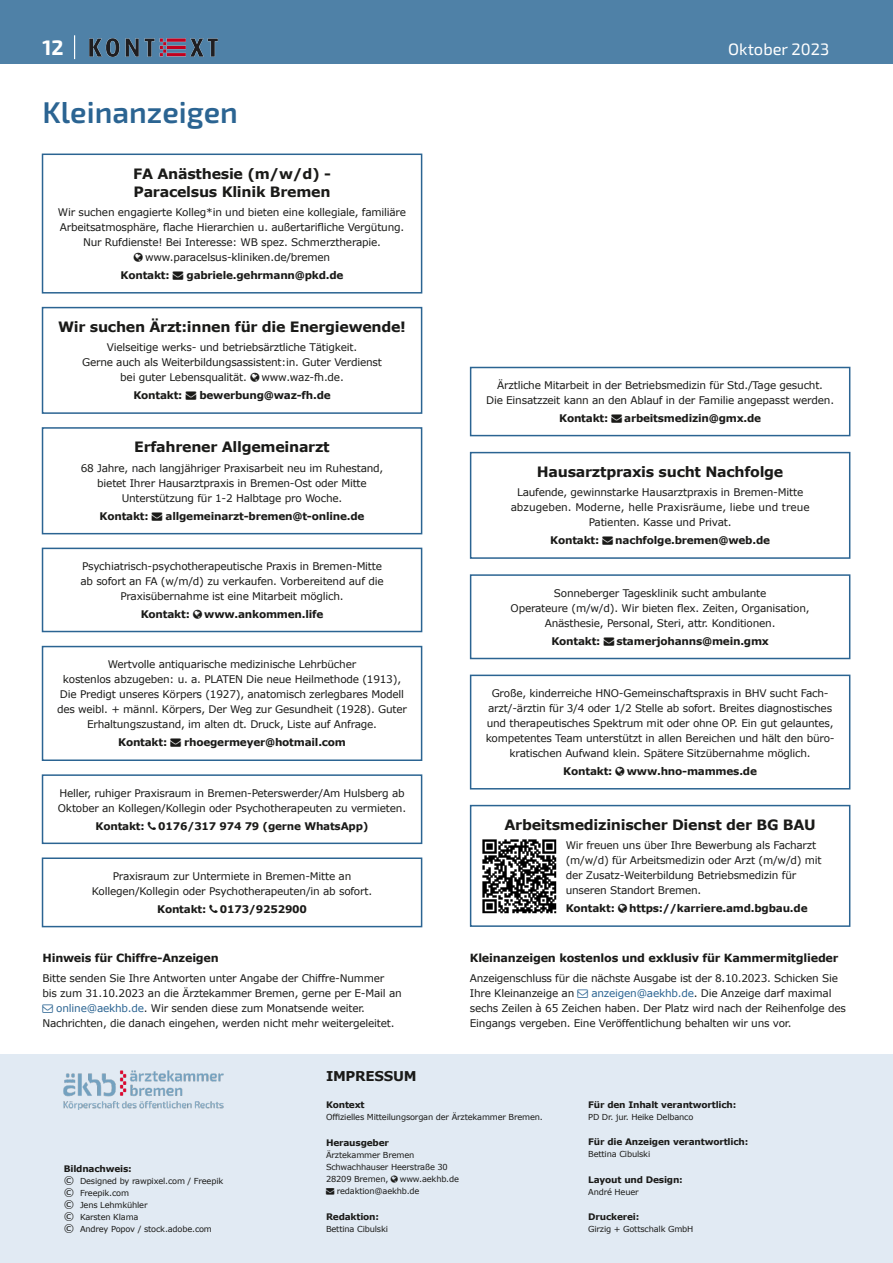
<style>
.page{position:relative;width:893px;height:1263px;background:#fff}
.page>*{position:absolute;margin:0;border:0;box-sizing:border-box;transform-origin:0 0}
.t1{font:600 30px "Exo 2";color:#2b6492}
.t2{font:700 21px "Exo 2";color:#fff}
.t3{font:16.5px "Exo 2";color:#fff}
.t4{font:700 14.25px/18px "Verdana";letter-spacing:-.02em;color:#1a1a18}
.t5{font:700 13.5px "Verdana";letter-spacing:-.02em;color:#1a1a18}
.t6{font:700 11.25px "Verdana";letter-spacing:-.02em;color:#1a1a18}
.t7{font:10.5px/15px "Verdana";letter-spacing:-.02em;color:#1a1a18;text-align:center}
.t8{font:700 10.5px/18px "Verdana";letter-spacing:-.02em;color:#1a1a18}
.t9{font:700 9px "Verdana";letter-spacing:-.02em;color:#1a1a18}
.t10{font:8.25px/12px "Verdana";letter-spacing:-.02em;color:#1a1a18}
.s1{font-weight:400}
.s2{color:#2b6492}
.s3{font-size:10.5px}
</style>
<div class="page">
<div style="left:0;top:1054px;width:893px;height:209px;background:#e1eaf3"></div>
<div style="left:0;top:0;width:893px;height:64px;background:#4f81a7"></div>
<img style="left:89px;top:38px;width:128px;height:18px">
<svg style="left:74px;top:35px;width:1px;height:24px"></svg>
<img style="left:64px;top:1071px;width:159px;height:38px">
<div style="left:470px;top:367px;width:380px;height:69px;border:2px solid #2b6492"></div>
<div style="left:470px;top:574px;width:380px;height:85px;border:2px solid #2b6492"></div>
<div style="left:470px;top:675px;width:380px;height:114px;border:2px solid #2b6492"></div>
<div style="left:470px;top:452px;width:380px;height:107px;border:2px solid #2b6492"></div>
<div style="left:42px;top:857px;width:380px;height:70px;border:2px solid #2b6492"></div>
<div style="left:42px;top:774px;width:380px;height:70px;border:2px solid #2b6492"></div>
<div style="left:42px;top:646px;width:380px;height:115px;border:2px solid #2b6492"></div>
<div style="left:42px;top:548px;width:380px;height:84px;border:2px solid #2b6492"></div>
<div style="left:42px;top:427px;width:380px;height:107px;border:2px solid #2b6492"></div>
<div style="left:42px;top:307px;width:380px;height:107px;border:2px solid #2b6492"></div>
<div style="left:42px;top:154px;width:380px;height:140px;border:2px solid #2b6492"></div>
<div style="left:470px;top:805px;width:380px;height:122px;border:2px solid #2b6492"></div>
<img style="left:482px;top:839px;width:75px;height:75px">
<h2 class="t2" style="left:43px;top:41px;width:23px">12</h2>
<h3 class="t3" style="left:728px;top:44px;width:102px">Oktober 2023</h3>
<h1 class="t1" style="left:43px;top:102px;width:197px">Kleinanzeigen</h1>
<h3 class="t4" style="left:133px;top:166px;width:199px">FA Anästhesie (m/w/d) -<br>Paracelsus Klinik Bremen</h3>
<p class="t7" style="left:58px;top:206px;width:350px">Wir suchen engagierte Kolleg*in und bieten eine kollegiale, familiäre</p>
<p class="t7" style="left:60px;top:221px;width:346px">Arbeitsatmosphäre, flache Hierarchien u. außertarifliche Vergütung.</p>
<p class="t7" style="left:83px;top:236px;width:300px">Nur Rufdienste! Bei Interesse: WB spez. Schmerztherapie.</p>
<p class="t7" style="left:145px;top:251px;width:187px">www.paracelsus-kliniken.de/bremen</p>
<p class="t8" style="left:121px;top:267px;width:225px">Kontakt: ✉ gabriele.gehrmann@pkd.de</p>
<h3 class="t4" style="left:58px;top:319px;width:349px">Wir suchen Ärzt:innen für die Energiewende!</h3>
<p class="t7" style="left:107px;top:341px;width:252px">Vielseitige werks- und betriebsärztliche Tätigkeit.</p>
<p class="t7" style="left:82px;top:356px;width:301px">Gerne auch als Weiterbildungsassistent:in. Guter Verdienst</p>
<p class="t7" style="left:120px;top:371px;width:128px">bei guter Lebensqualität.</p>
<p class="t8" style="left:133px;top:369px;width:212px;text-indent:128px"><span class="s1">www.waz-fh.de.<br></span>Kontakt: ✉ bewerbung@waz-fh.de</p>
<h3 class="t4" style="left:134px;top:439px;width:197px">Erfahrener Allgemeinarzt</h3>
<p class="t7" style="left:81px;top:461px;width:304px">68 Jahre, nach langjähriger Praxisarbeit neu im Ruhestand, bietet Ihrer Hausarztpraxis in Bremen-Ost oder Mitte<br>Unterstützung für 1-2 Halbtage pro Woche.</p>
<p class="t8" style="left:100px;top:508px;width:266px">Kontakt: ✉ allgemeinarzt-bremen@t-online.de</p>
<p class="t7" style="left:80px;top:559px;width:305px">Psychiatrisch-psychotherapeutische Praxis in Bremen-Mitte ab sofort an FA (w/m/d) zu verkaufen. Vorbereitend auf die<br>Praxisübernahme ist eine Mitarbeit möglich.</p>
<p class="t8" style="left:141px;top:606px;width:51px">Kontakt:</p>
<p class="t8" style="left:204px;top:606px;width:121px">www.ankommen.life</p>
<p class="t7" style="left:57px;top:658px;width:351px">Wertvolle antiquarische medizinische Lehrbücher<br>kostenlos abzugeben: u. a. PLATEN Die neue Heilmethode (1913), Die Predigt unseres Körpers (1927), anatomisch zerlegbares Modell des weibl. + männl. Körpers, Der Weg zur Gesundheit (1928). Guter Erhaltungszustand, im alten dt. Druck, Liste auf Anfrage.</p>
<p class="t8" style="left:118px;top:734px;width:229px">Kontakt: ✉ rhoegermeyer@hotmail.com</p>
<p class="t7" style="left:58px;top:786px;width:350px;text-align:left">Heller, ruhiger Praxisraum in Bremen-Peterswerder/Am Hulsberg ab<br>Oktober an Kollegen/Kollegin oder Psychotherapeuten zu vermieten.</p>
<p class="t8" style="left:96px;top:818px;width:275px">Kontakt: ☎ 0176/317 974 79 (gerne WhatsApp)</p>
<p class="t7" style="left:92px;top:869px;width:282px">Praxisraum zur Untermiete in Bremen-Mitte an<br>Kollegen/Kollegin oder Psychotherapeuten/in ab sofort.</p>
<p class="t8" style="left:157px;top:901px;width:151px">Kontakt: ☎ 0173/9252900</p>
<p class="t6" style="left:43px;top:954px;width:178px">Hinweis für Chiffre-Anzeigen</p>
<p class="t7" style="left:43px;top:971px;width:361px;text-align:left">Bitte senden Sie Ihre Antworten unter Angabe der Chiffre-Nummer<br>bis zum 31.10.2023 an die Ärztekammer Bremen, gerne per E-Mail an <span class="s2">✉ online@aekhb.de</span>. Wir senden diese zum Monatsende weiter.<br>Nachrichten, die danach eingehen, werden nicht mehr weitergeleitet.</p>
<p class="t7" style="left:486px;top:379px;width:350px">Ärztliche Mitarbeit in der Betriebsmedizin für Std./Tage gesucht.<br>Die Einsatzzeit kann an den Ablauf in der Familie angepasst werden.</p>
<p class="t8" style="left:559px;top:410px;width:204px">Kontakt: ✉ arbeitsmedizin@gmx.de</p>
<h3 class="t4" style="left:537px;top:464px;width:248px">Hausarztpraxis sucht Nachfolge</h3>
<p class="t7" style="left:511px;top:486px;width:300px">Laufende, gewinnstarke Hausarztpraxis in Bremen-Mitte abzugeben. Moderne, helle Praxisräume, liebe und treue<br>Patienten. Kasse und Privat.</p>
<p class="t8" style="left:550px;top:532px;width:221px">Kontakt: ✉ nachfolge.bremen@web.de</p>
<p class="t7" style="left:511px;top:586px;width:301px">Sonneberger Tagesklinik sucht ambulante<br>Operateure (m/w/d). Wir bieten flex. Zeiten, Organisation,<br>Anästhesie, Personal, Steri, attr. Konditionen.</p>
<p class="t8" style="left:551px;top:633px;width:219px">Kontakt: ✉ stamerjohanns@mein.gmx</p>
<p class="t7" style="left:486px;top:686px;width:350px">Große, kinderreiche HNO-Gemeinschaftspraxis in BHV sucht Fach&shy;arzt/-ärztin für 3/4 oder 1/2 Stelle ab sofort. Breites diagnostisches und therapeutisches Spektrum mit oder ohne OP. Ein gut gelauntes, kompetentes Team unterstützt in allen Bereichen und hält den büro&shy;kratischen Aufwand klein. Spätere Sitzübernahme möglich.</p>
<p class="t8" style="left:563px;top:763px;width:51px">Kontakt:</p>
<p class="t8" style="left:627px;top:763px;width:132px">www.hno-mammes.de</p>
<h3 class="t4" style="left:504px;top:817px;width:313px">Arbeitsmedizinischer Dienst der BG BAU</h3>
<p class="t7" style="left:566px;top:839px;width:258px;text-align:left">Wir freuen uns über Ihre Bewerbung als Facharzt (m/w/d) für Arbeitsmedizin oder Arzt (m/w/d) mit der Zusatz-Weiterbildung Betriebsmedizin für unseren Standort Bremen.</p>
<p class="t8" style="left:566px;top:900px;width:51px">Kontakt:</p>
<p class="t8" style="left:629px;top:900px;width:180px">https://karriere.amd.bgbau.de</p>
<p class="t6" style="left:470px;top:954px;width:370px">Kleinanzeigen kostenlos und exklusiv für Kammermitglieder</p>
<p class="t7" style="left:470px;top:971px;width:377px;text-align:left">Anzeigenschluss für die nächste Ausgabe ist der 8.10.2023. Schicken Sie Ihre Kleinanzeige an <span class="s2">✉ anzeigen@aekhb.de</span>. Die Anzeige darf maximal sechs Zeilen à 65 Zeichen haben. Der Platz wird nach der Reihenfolge des Eingangs vergeben. Eine Veröffentlichung behalten wir uns vor.</p>
<p class="t9" style="left:64px;top:1165px;width:70px">Bildnachweis:</p>
<p class="t10" style="left:64px;top:1175px;width:161px"><span class="s3">©</span> Designed by rawpixel.com / Freepik <span class="s3">©</span> Freepik.com<br><span class="s3">©</span> Jens Lehmkühler<br><span class="s3">©</span> Karsten Klama<br><span class="s3">©</span> Andrey Popov / stock.adobe.com</p>
<p class="t5" style="left:326px;top:1071px;width:92px">IMPRESSUM</p>
<p class="t9" style="left:326px;top:1100px;width:40px">Kontext</p>
<p class="t10" style="left:326px;top:1111px;width:218px">Offizielles Mitteilungsorgan der Ärztekammer Bremen.</p>
<p class="t9" style="left:326px;top:1139px;width:64px">Herausgeber</p>
<p class="t10" style="left:326px;top:1149px;width:123px">Ärztekammer Bremen<br>Schwachhauser Heerstraße 30<br>28209 Bremen,</p>
<p class="t10" style="left:326px;top:1173px;width:135px;text-indent:74px">www.aekhb.de ✉ redaktion@aekhb.de</p>
<p class="t9" style="left:326px;top:1213px;width:55px">Redaktion:</p>
<p class="t10" style="left:326px;top:1224px;width:64px">Bettina Cibulski</p>
<p class="t9" style="left:588px;top:1101px;width:150px">Für den Inhalt verantwortlich:</p>
<p class="t10" style="left:588px;top:1111px;width:107px">PD Dr. jur. Heike Delbanco</p>
<p class="t9" style="left:588px;top:1138px;width:162px">Für die Anzeigen verantwortlich:</p>
<p class="t10" style="left:588px;top:1149px;width:64px">Bettina Cibulski</p>
<p class="t9" style="left:588px;top:1176px;width:96px">Layout und Design:</p>
<p class="t10" style="left:588px;top:1186px;width:52px">André Heuer</p>
<p class="t9" style="left:588px;top:1213px;width:53px">Druckerei:</p>
<p class="t10" style="left:588px;top:1224px;width:107px">Girzig + Gottschalk GmbH</p>
</div>
